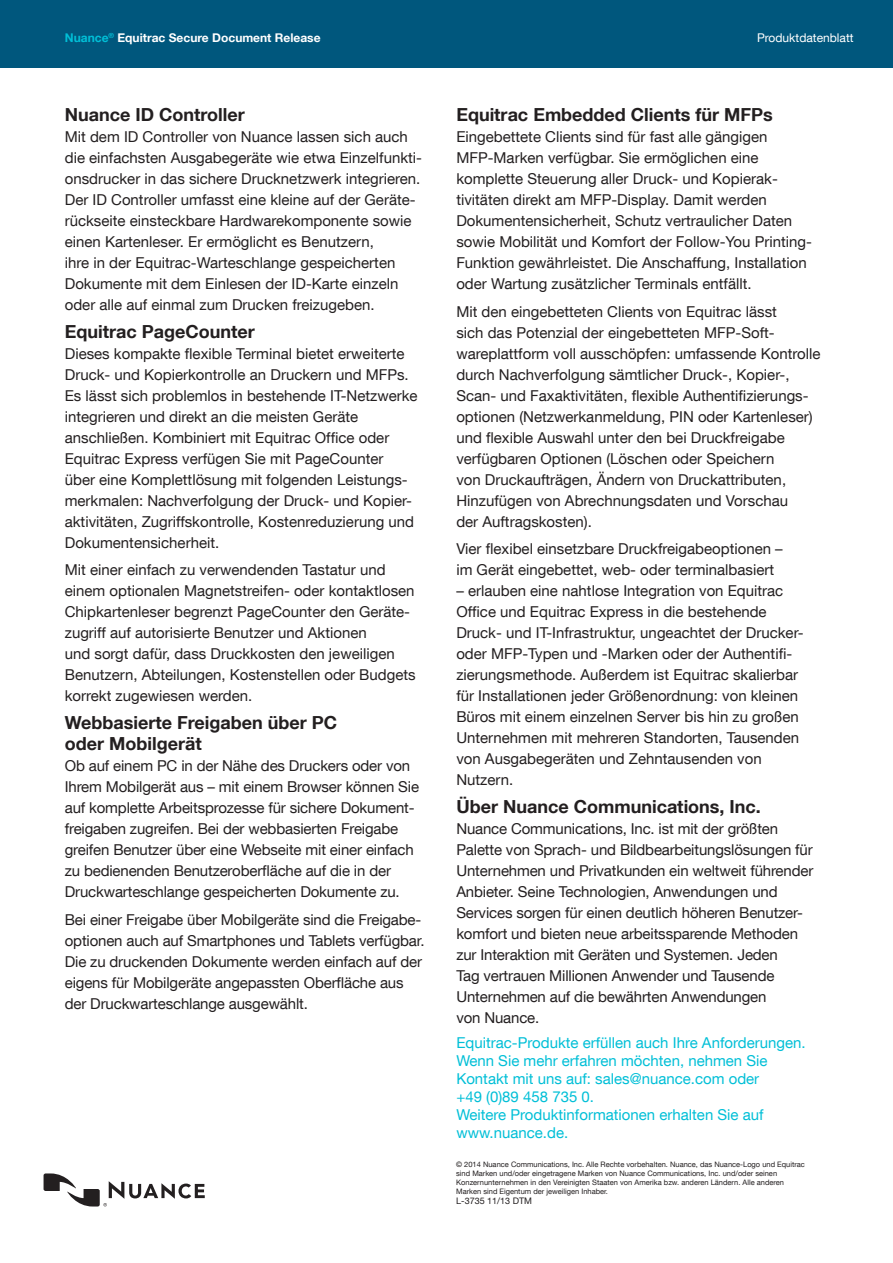
<style>
.page{position:relative;width:893px;height:1263px;background:#fff}
.page>*{position:absolute;margin:0;border:0;box-sizing:border-box;transform-origin:0 0}
.sub{font:700 18px/21px "Helvetica Neue LT Com";color:#231f20}
.t1{font:15px/21px "Helvetica Neue LT Com";color:#231f20}
.t2{font:15px/18px "Helvetica Neue LT Com";color:#00bfd7}
.t3{font:700 12px "Helvetica Neue LT Com";color:#fff}
.t4{font:12px "Helvetica Neue LT Com";color:#fff}
.t5{font:9px "Helvetica Neue LT Com";color:#231f20}
.t6{font:7.5px/9px "Helvetica Neue LT Com";color:#231f20}
.s1{color:#00bfd7}
</style>
<div class="page">
<svg style="left:44px;top:1173px;width:161px;height:33px"></svg>
<div style="left:0;top:0;width:893px;height:68px;background:#00577d"></div>
<p class="t3" style="left:65px;top:30px;width:257px"><span class="s1">Nuance</span><sup>®</sup> Equitrac Secure Document Release</p>
<p class="t4" style="left:757px;top:31px;width:98px">Produktdatenblatt</p>
<p class="sub" style="left:65px;top:103px;width:181px">Nuance ID Controller</p>
<p class="t1" style="left:65px;top:126px;width:359px">Mit dem ID Controller von Nuance lassen sich auch die einfachsten Ausgabegeräte wie etwa Einzelfunkti&shy;onsdrucker in das sichere Drucknetzwerk integrieren.<br>Der ID Controller umfasst eine kleine auf der Geräte&shy;rückseite einsteckbare Hardwarekomponente sowie einen Kartenleser. Er ermöglicht es Benutzern,<br>ihre in der Equitrac-Warteschlange gespeicherten Dokumente mit dem Einlesen der ID-Karte einzeln oder alle auf einmal zum Drucken freizugeben.</p>
<p class="sub" style="left:65px;top:320px;width:192px">Equitrac PageCounter</p>
<p class="t1" style="left:65px;top:342px;width:354px">Dieses kompakte flexible Terminal bietet erweiterte Druck- und Kopierkontrolle an Druckern und MFPs.<br>Es lässt sich problemlos in bestehende IT-Netzwerke integrieren und direkt an die meisten Geräte anschließen. Kombiniert mit Equitrac Office oder Equitrac Express verfügen Sie mit PageCounter<br>über eine Komplettlösung mit folgenden Leistungs&shy;merkmalen: Nachverfolgung der Druck- und Kopier&shy;aktivitäten, Zugriffskontrolle, Kostenreduzierung und Dokumentensicherheit.</p>
<p class="t1" style="left:65px;top:559px;width:352px">Mit einer einfach zu verwendenden Tastatur und einem optionalen Magnetstreifen- oder kontaktlosen Chipkartenleser begrenzt PageCounter den Geräte&shy;zugriff auf autorisierte Benutzer und Aktionen<br>und sorgt dafür, dass Druckkosten den jeweiligen Benutzern, Abteilungen, Kostenstellen oder Budgets korrekt zugewiesen werden.</p>
<p class="sub" style="left:65px;top:712px;width:274px">Webbasierte Freigaben über PC oder Mobilgerät</p>
<p class="t1" style="left:65px;top:755px;width:356px">Ob auf einem PC in der Nähe des Druckers oder von Ihrem Mobilgerät aus – mit einem Browser können Sie auf komplette Arbeitsprozesse für sichere Dokument&shy;freigaben zugreifen. Bei der webbasierten Freigabe greifen Benutzer über eine Webseite mit einer einfach zu bedienenden Benutzeroberfläche auf die in der Druckwarteschlange gespeicherten Dokumente zu.</p>
<p class="t1" style="left:65px;top:909px;width:361px">Bei einer Freigabe über Mobilgeräte sind die Freigabe&shy;optionen auch auf Smartphones und Tablets verfügbar.<br>Die zu druckenden Dokumente werden einfach auf der eigens für Mobilgeräte angepassten Oberfläche aus der Druckwarteschlange ausgewählt.</p>
<p class="sub" style="left:456px;top:103px;width:318px">Equitrac Embedded Clients für MFPs</p>
<p class="t1" style="left:456px;top:126px;width:357px">Eingebettete Clients sind für fast alle gängigen MFP-Marken verfügbar. Sie ermöglichen eine komplette Steuerung aller Druck- und Kopierak&shy;tivitäten direkt am MFP-Display. Damit werden Dokumentensicherheit, Schutz vertraulicher Daten sowie Mobilität und Komfort der Follow-You Printing-Funktion gewährleistet. Die Anschaffung, Installation oder Wartung zusätzlicher Terminals entfällt.</p>
<p class="t1" style="left:456px;top:300px;width:366px">Mit den eingebetteten Clients von Equitrac lässt<br>sich das Potenzial der eingebetteten MFP-Soft&shy;wareplattform voll ausschöpfen: umfassende Kontrolle durch Nachverfolgung sämtlicher Druck-, Kopier-, Scan- und Faxaktivitäten, flexible Authentifizierungs&shy;optionen (Netzwerkanmeldung, PIN oder Kartenleser) und flexible Auswahl unter den bei Druckfreigabe verfügbaren Optionen (Löschen oder Speichern<br>von Druckaufträgen, Ändern von Druckattributen, Hinzufügen von Abrechnungsdaten und Vorschau<br>der Auftragskosten).</p>
<p class="t1" style="left:456px;top:538px;width:328px">Vier flexibel einsetzbare Druckfreigabeoptionen – im Gerät eingebettet, web- oder terminalbasiert</p>
<p class="t1" style="left:456px;top:580px;width:349px">– erlauben eine nahtlose Integration von Equitrac Office und Equitrac Express in die bestehende Druck- und IT-Infrastruktur, ungeachtet der Drucker&shy;oder MFP-Typen und -Marken oder der Authentifi&shy;zierungsmethode. Außerdem ist Equitrac skalierbar für Installationen jeder Größenordnung: von kleinen Büros mit einem einzelnen Server bis hin zu großen Unternehmen mit mehreren Standorten, Tausenden von Ausgabegeräten und Zehntausenden von Nutzern.</p>
<p class="sub" style="left:456px;top:796px;width:306px">Über Nuance Communications, Inc.</p>
<p class="t1" style="left:456px;top:818px;width:359px">Nuance Communications, Inc. ist mit der größten Palette von Sprach- und Bildbearbeitungslösungen für Unternehmen und Privatkunden ein weltweit führender Anbieter. Seine Technologien, Anwendungen und Services sorgen für einen deutlich höheren Benutzer&shy;komfort und bieten neue arbeitssparende Methoden zur Interaktion mit Geräten und Systemen. Jeden<br>Tag vertrauen Millionen Anwender und Tausende Unternehmen auf die bewährten Anwendungen<br>von Nuance.</p>
<p class="t2" style="left:456px;top:1033px;width:351px">Equitrac-Produkte erfüllen auch Ihre Anforderungen.<br>Wenn Sie mehr erfahren möchten, nehmen Sie Kontakt mit uns auf: sales@nuance.com oder<br>+49 (0)89 458 735 0.</p>
<p class="t2" style="left:456px;top:1105px;width:309px">Weitere Produktinformationen erhalten Sie auf www.nuance.de.</p>
<p class="t6" style="left:456px;top:1159px;width:350px">© 2014 Nuance Communications, Inc. Alle Rechte vorbehalten. Nuance, das Nuance-Logo und Equitrac sind Marken und/oder eingetragene Marken von Nuance Communications, Inc. und/oder seinen Konzernunternehmen in den Vereinigten Staaten von Amerika bzw. anderen Ländern. Alle anderen Marken sind Eigentum der jeweiligen Inhaber.</p>
<p class="t5" style="left:456px;top:1195px;width:77px">L-3735 11/13 DTM</p>
</div>
